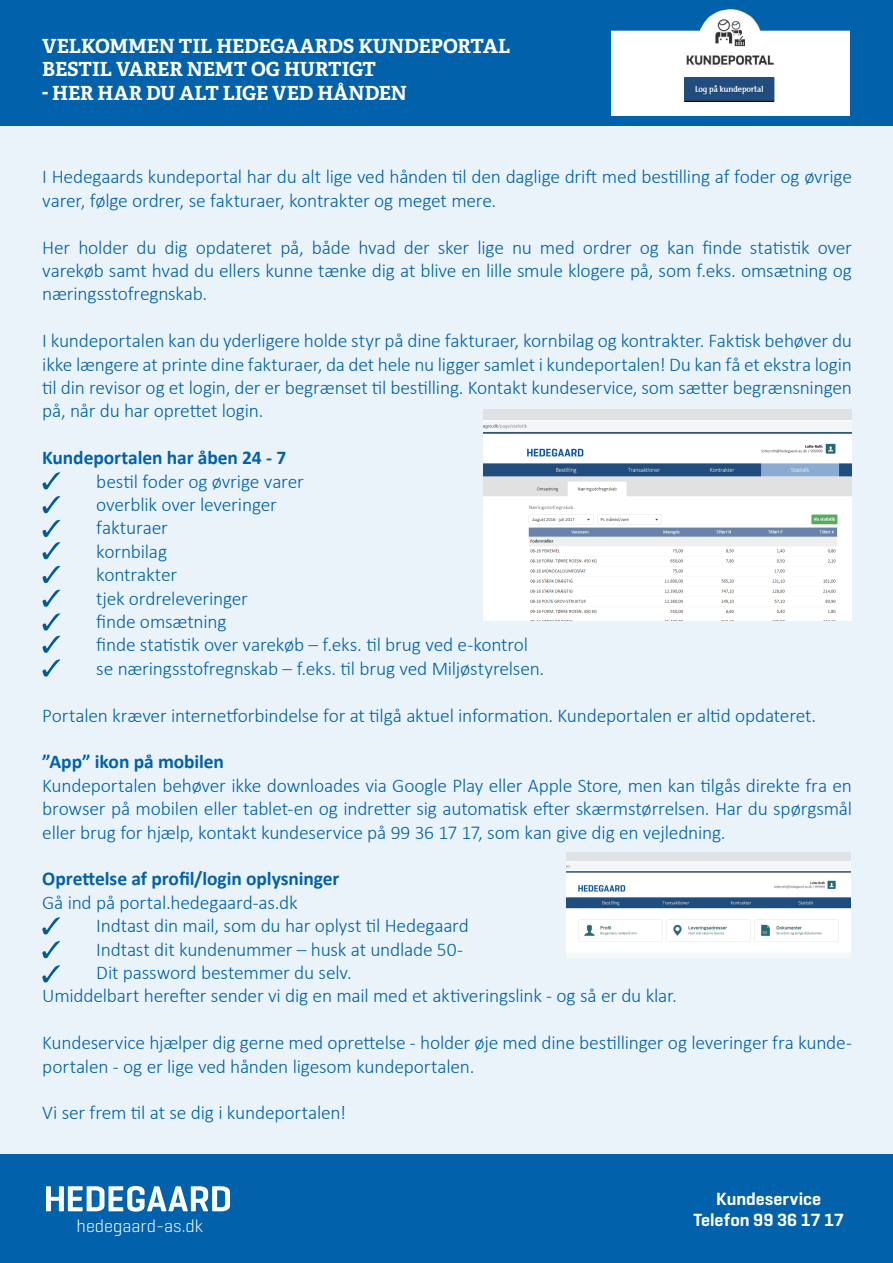
<style>
.page{position:relative;width:893px;height:1263px;background:#fff}
.page>*{position:absolute;margin:0;border:0;box-sizing:border-box;transform-origin:0 0}
.t1{font:300 19.5px/23.4px "Calibri";letter-spacing:-.01em;color:#0161aa}
.t2{font:700 19.5px/23.4px "Adelle";letter-spacing:-.005em;color:#fff}
.t3{font:700 19.5px "Calibri";letter-spacing:-.005em;color:#0161aa}
.t4{font:600 18px/21px "Geogrotesque";color:#fff;text-align:center}
.t5{font:300 18px "Geogrotesque";color:#fff}
</style>
<div class="page">
<div style="left:0;top:121px;width:893px;height:1033px;background:#eaf3fa"></div>
<div style="left:0;top:0;width:893px;height:125px;background:#0161aa"></div>
<div style="left:0;top:1154px;width:893px;height:109px;background:#0161aa"></div>
<svg style="left:46px;top:1186px;width:184px;height:25px"></svg>
<img style="left:612px;top:9px;width:238px;height:106px">
<img style="left:684px;top:78px;width:91px;height:23px">
<img style="left:567px;top:852px;width:283px;height:105px">
<img style="left:483px;top:410px;width:369px;height:210px">
<svg style="left:43px;top:472px;width:17px;height:17px"></svg>
<svg style="left:43px;top:496px;width:17px;height:17px"></svg>
<svg style="left:43px;top:520px;width:17px;height:39px"></svg>
<svg style="left:43px;top:566px;width:17px;height:17px"></svg>
<svg style="left:43px;top:590px;width:17px;height:17px"></svg>
<svg style="left:43px;top:613px;width:17px;height:17px"></svg>
<svg style="left:43px;top:636px;width:17px;height:17px"></svg>
<svg style="left:43px;top:659px;width:17px;height:18px"></svg>
<svg style="left:42px;top:917px;width:18px;height:17px"></svg>
<svg style="left:42px;top:941px;width:18px;height:17px"></svg>
<svg style="left:42px;top:965px;width:18px;height:17px"></svg>
<p class="t2" style="left:42px;top:34px;width:469px">VELKOMMEN TIL HEDEGAARDS KUNDEPORTAL<br>BESTIL VARER NEMT OG HURTIGT</p>
<p class="t2" style="left:42px;top:81px;width:366px">- HER HAR DU ALT LIGE VED HÅNDEN</p>
<p class="t1" style="left:42px;top:165px;width:811px">I Hedegaards kundeportal har du alt lige ved hånden til den daglige drift med bestilling af foder og øvrige varer, følge ordrer, se fakturaer, kontrakter og meget mere.</p>
<p class="t1" style="left:42px;top:235px;width:811px;text-align:justify">Her holder du dig opdateret på, både hvad der sker lige nu med ordrer og kan finde statistik over varekøb samt hvad du ellers kunne tænke dig at blive en lille smule klogere på, som f.eks. omsætning og næringsstofregnskab.</p>
<p class="t1" style="left:42px;top:329px;width:811px;text-align:justify">I kundeportalen kan du yderligere holde styr på dine fakturaer, kornbilag og kontrakter. Faktisk behøver du ikke længere at printe dine fakturaer, da det hele nu ligger samlet i kundeportalen! Du kan få et ekstra login til din revisor og et login, der er begrænset til bestilling. Kontakt kundeservice, som sætter begrænsningen på, når du har oprettet login.</p>
<p class="t3" style="left:42px;top:444px;width:245px">Kundeportalen har åben 24 - 7</p>
<p class="t1" style="left:96px;top:469px;width:450px">bestil foder og øvrige varer<br>overblik over leveringer<br>fakturaer<br>kornbilag<br>kontrakter<br>tjek ordreleveringer<br>finde omsætning<br>finde statistik over varekøb – f.eks. til brug ved e-kontrol se næringsstofregnskab – f.eks. til brug ved Miljøstyrelsen.</p>
<p class="t1" style="left:42px;top:703px;width:775px">Portalen kræver internetforbindelse for at tilgå aktuel information. Kundeportalen er altid opdateret.</p>
<p class="t3" style="left:42px;top:748px;width:183px">”App” ikon på mobilen</p>
<p class="t1" style="left:42px;top:773px;width:811px;text-align:justify">Kundeportalen behøver ikke downloades via Google Play eller Apple Store, men kan tilgås direkte fra en browser på mobilen eller tablet-en og indretter sig automatisk efter skærmstørrelsen. Har du spørgsmål eller brug for hjælp, kontakt kundeservice på 99 36 17 17, som kan give dig en vejledning.</p>
<p class="t3" style="left:42px;top:865px;width:299px">Oprettelse af profil/login oplysninger</p>
<p class="t1" style="left:42px;top:890px;width:257px">Gå ind på portal.hedegaard-as.dk</p>
<p class="t1" style="left:96px;top:914px;width:374px">Indtast din mail, som du har oplyst til Hedegaard</p>
<p class="t1" style="left:96px;top:937px;width:368px">Indtast dit kundenummer – husk at undlade 50-</p>
<p class="t1" style="left:96px;top:961px;width:257px">Dit password bestemmer du selv.</p>
<p class="t1" style="left:42px;top:984px;width:636px">Umiddelbart herefter sender vi dig en mail med et aktiveringslink - og så er du klar.</p>
<p class="t1" style="left:42px;top:1031px;width:811px">Kundeservice hjælper dig gerne med oprettelse - holder øje med dine bestillinger og leveringer fra kunde&shy;portalen - og er lige ved hånden ligesom kundeportalen.</p>
<p class="t1" style="left:42px;top:1101px;width:305px">Vi ser frem til at se dig i kundeportalen!</p>
<p class="t5" style="left:77px;top:1214px;width:128px">hedegaard-as.dk</p>
<p class="t4" style="left:693px;top:1188px;width:152px">Kundeservice<br>Telefon 99 36 17 17</p>
</div>
